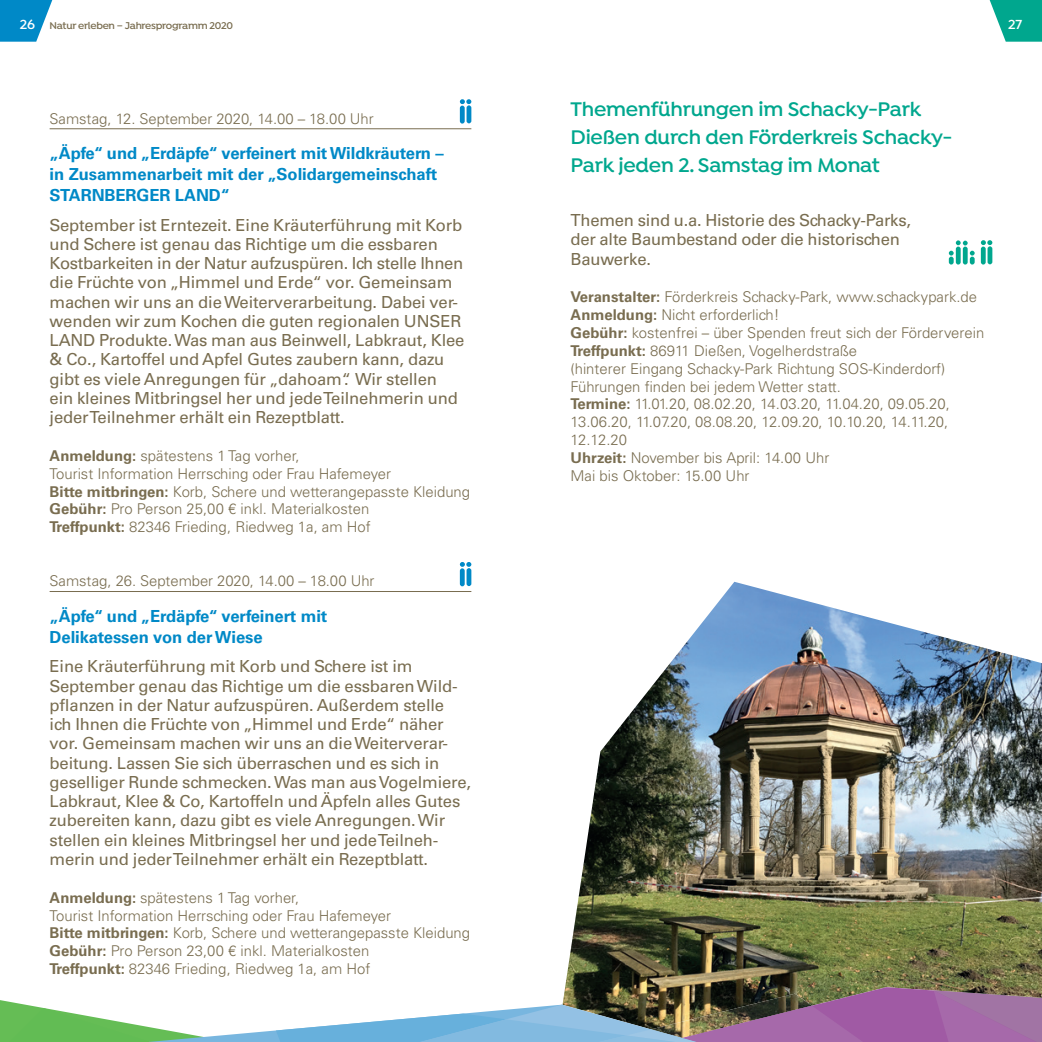
<style>
.page{position:relative;width:1042px;height:1042px;background:#fff}
.page>*{position:absolute;margin:0;border:0;box-sizing:border-box;transform-origin:0 0}
.t1{font:600 21px/28px "Isidora";letter-spacing:-.01em;color:#00a78e}
.t2{font:16.62px/19.2px "Univers LT Std";letter-spacing:-.01em;color:#796d50}
.t3{font:700 16.62px/21px "Univers LT Std";letter-spacing:-.005em;color:#0089c7}
.t4{font:300 14.88px/17.8px "Univers LT Std";color:#796d50}
.t5{font:600 14px "Isidora";color:#fff}
.t6{font:600 10.5px "Isidora";letter-spacing:-.025em;color:#796d50}
.s1{font-size:14px;color:#fff}
.s2{font-weight:700}
</style>
<div class="page">
<img style="left:565px;top:582px;width:477px;height:405px">
<svg style="left:0;top:987px;width:1042px;height:55px"></svg>
<hr style="left:50px;top:128px;width:421px;height:1px;background:#796d50">
<hr style="left:50px;top:591px;width:421px;height:1px;background:#796d50">
<svg style="left:460px;top:99px;width:11px;height:5px"></svg>
<div style="left:460px;top:106px;width:5px;height:18px;background:#0089c7;border-radius:2px"></div>
<div style="left:466px;top:105px;width:5px;height:18px;background:#0089c7;border-radius:2px"></div>
<svg style="left:460px;top:562px;width:11px;height:5px"></svg>
<div style="left:460px;top:568px;width:5px;height:18px;background:#0089c7;border-radius:2px"></div>
<div style="left:466px;top:568px;width:5px;height:18px;background:#0089c7;border-radius:2px"></div>
<svg style="left:970px;top:251px;width:4px;height:13px"></svg>
<svg style="left:949px;top:251px;width:4px;height:13px"></svg>
<hr style="left:963px;top:247px;width:4px;height:17px;background:#00a78e;border-radius:2px">
<svg style="left:956px;top:240px;width:11px;height:5px"></svg>
<hr style="left:956px;top:247px;width:4px;height:17px;background:#00a78e;border-radius:2px">
<svg style="left:981px;top:240px;width:11px;height:5px"></svg>
<hr style="left:981px;top:247px;width:4px;height:17px;background:#00a78e;border-radius:2px">
<div style="left:987px;top:246px;width:5px;height:18px;background:#00a78e;border-radius:2px"></div>
<svg style="left:0;top:0;width:53px;height:42px"></svg>
<svg style="left:989px;top:0;width:53px;height:42px"></svg>
<p class="t6" style="left:20px;top:19px;width:215px"><span class="s1">26</span> Natur erleben – Jahresprogramm 2020</p>
<p class="t5" style="left:1008px;top:16px;width:15px">27</p>
<p class="t4" style="left:50px;top:109px;width:326px">Samstag, 12. September 2020, 14.00 – 18.00 Uhr</p>
<p class="t3" style="left:50px;top:143px;width:396px">„Äpfe“ und „Erdäpfe“ verfeinert mit Wildkräutern – in Zusammenarbeit mit der „Solidargemeinschaft<br>STARNBERGER LAND“</p>
<p class="t2" style="left:50px;top:215px;width:416px">September ist Erntezeit. Eine Kräuterführung mit Korb und Schere ist genau das Richtige um die essbaren Kostbarkeiten in der Natur aufzuspüren. Ich stelle Ihnen die Früchte von „Himmel und Erde“ vor. Gemeinsam machen wir uns an die Weiterverarbeitung. Dabei ver&shy;wenden wir zum Kochen die guten regionalen UNSER LAND Produkte. Was man aus Beinwell, Labkraut, Klee &amp; Co., Kartoffel und Apfel Gutes zaubern kann, dazu gibt es viele Anregungen für „dahoam“. Wir stellen ein kleines Mitbringsel her und jede Teilnehmerin und jeder Teilnehmer erhält ein Rezeptblatt.</p>
<p class="t4" style="left:50px;top:447px;width:422px"><span class="s2">Anmeldung:</span> spätestens 1 Tag vorher,<br>Tourist Information Herrsching oder Frau Hafemeyer<br><span class="s2">Bitte mitbringen:</span> Korb, Schere und wetterangepasste Kleidung <span class="s2">Gebühr:</span> Pro Person 25,00 € inkl. Materialkosten<br><span class="s2">Treffpunkt:</span> 82346 Frieding, Riedweg 1a, am Hof</p>
<p class="t4" style="left:50px;top:572px;width:326px">Samstag, 26. September 2020, 14.00 – 18.00 Uhr</p>
<p class="t3" style="left:50px;top:606px;width:279px">„Äpfe“ und „Erdäpfe“ verfeinert mit<br>Delikatessen von der Wiese</p>
<p class="t2" style="left:50px;top:657px;width:423px">Eine Kräuterführung mit Korb und Schere ist im September genau das Richtige um die essbaren Wild&shy;pflanzen in der Natur aufzuspüren. Außerdem stelle<br>ich Ihnen die Früchte von „Himmel und Erde“ näher vor. Gemeinsam machen wir uns an die Weiterverar&shy;beitung. Lassen Sie sich überraschen und es sich in geselliger Runde schmecken. Was man aus Vogelmiere, Labkraut, Klee &amp; Co, Kartoffeln und Äpfeln alles Gutes zubereiten kann, dazu gibt es viele Anregungen. Wir stellen ein kleines Mitbringsel her und jede Teilneh&shy;merin und jeder Teilnehmer erhält ein Rezeptblatt.</p>
<p class="t4" style="left:50px;top:888px;width:422px"><span class="s2">Anmeldung:</span> spätestens 1 Tag vorher,<br>Tourist Information Herrsching oder Frau Hafemeyer<br><span class="s2">Bitte mitbringen:</span> Korb, Schere und wetterangepasste Kleidung <span class="s2">Gebühr:</span> Pro Person 23,00 € inkl. Materialkosten<br><span class="s2">Treffpunkt:</span> 82346 Frieding, Riedweg 1a, am Hof</p>
<p class="t1" style="left:570px;top:96px;width:383px">Themenführungen im Schacky-Park<br>Dießen durch den Förderkreis Schacky-<br>Park jeden 2. Samstag im Monat</p>
<p class="t2" style="left:570px;top:210px;width:342px">Themen sind u.a. Historie des Schacky-Parks, der alte Baumbestand oder die historischen<br>Bauwerke.</p>
<p class="t4" style="left:570px;top:288px;width:415px"><span class="s2">Veranstalter:</span> Förderkreis Schacky-Park, www.schackypark.de <span class="s2">Anmeldung:</span> Nicht erforderlich!<br><span class="s2">Gebühr:</span> kostenfrei – über Spenden freut sich der Förderverein <span class="s2">Treffpunkt:</span> 86911 Dießen, Vogelherdstraße<br>(hinterer Eingang Schacky-Park Richtung SOS-Kinderdorf)<br>Führungen finden bei jedem Wetter statt.<br><span class="s2">Termine:</span> 11.01.20, 08.02.20, 14.03.20, 11.04.20, 09.05.20, 13.06.20, 11.07.20, 08.08.20, 12.09.20, 10.10.20, 14.11.20, 12.12.20<br><span class="s2">Uhrzeit:</span> November bis April: 14.00 Uhr<br>Mai bis Oktober: 15.00 Uhr</p>
</div>
